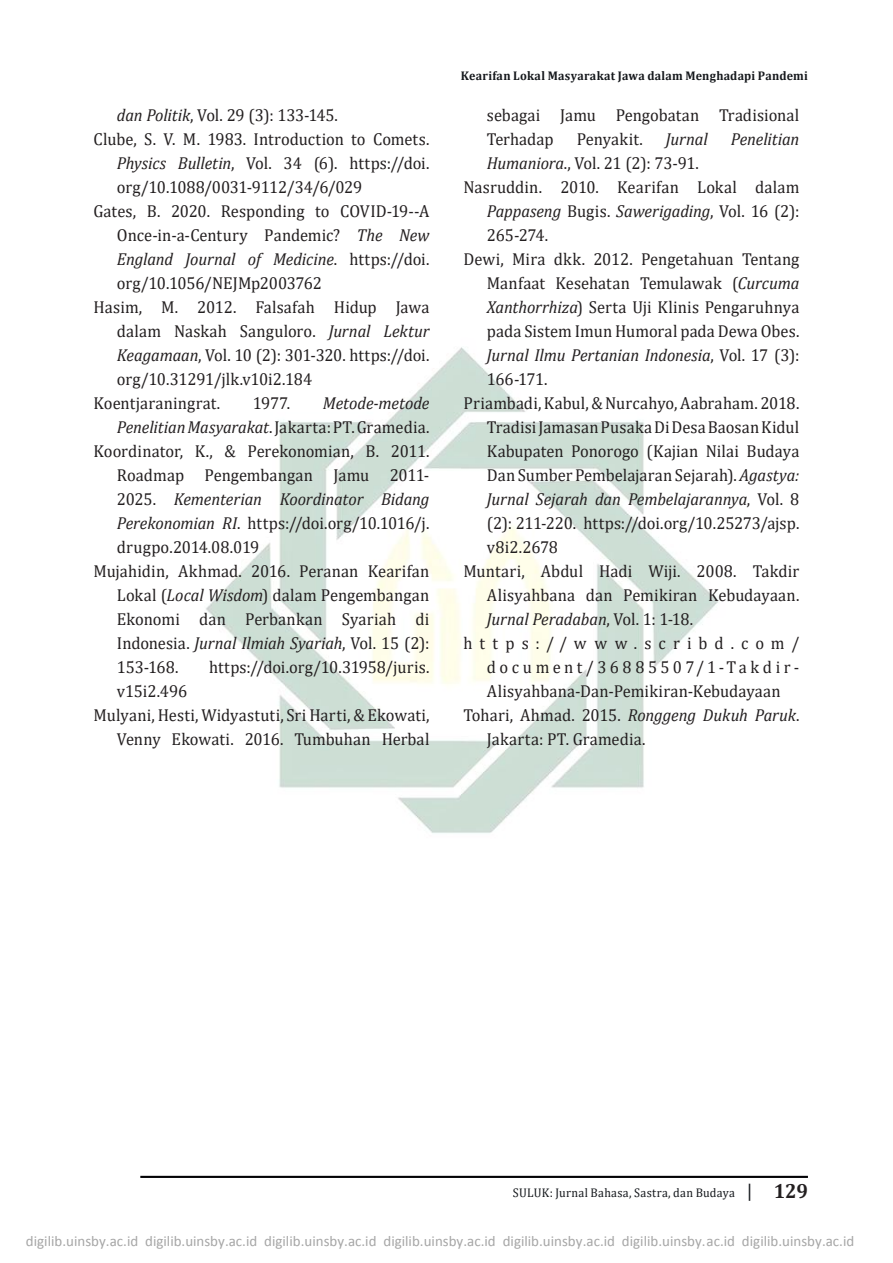
<style>
.page{position:relative;width:893px;height:1263px;background:#fff}
.page>*{position:absolute;margin:0;border:0;box-sizing:border-box;transform-origin:0 0}
.t1{font:17.4px/24px "Cambria";letter-spacing:.005em;color:#231f20;scale:.95 1}
.t2{font:italic 17.4px "Cambria";letter-spacing:-.01em;color:#231f20;scale:.95 1}
.t3{font:17.4px "Cambria";letter-spacing:-.015em;color:#231f20;scale:.95 1}
.t4{font:17.4px "Cambria";letter-spacing:.21em;color:#231f20;scale:.95 1}
.t5{font:17.4px "Cambria";letter-spacing:.425em;color:#231f20;scale:.95 1}
.t6{font:15px "Calibri";color:#a6a6a6}
.t7{font:700 12.6px "Cambria";letter-spacing:.02em;color:#15181c;scale:.95 1}
.t8{font:12.6px "Cambria";letter-spacing:.025em;color:#15181c;scale:.95 1}
.s1{font-style:italic}
.s2{font-style:normal}
.s3{font-size:18.9px}
.s4{font-weight:700;font-size:20.4px;color:#231f20}
</style>
<div class="page">
<img style="left:206px;top:347px;width:512px;height:486px">
<hr style="left:140px;top:1176px;width:668px;height:2px;background:#020205">
<p class="t3" style="left:117px;top:105px;width:234px"><span class="s1">dan Politik</span>, Vol. 29 (3): 133-145.</p>
<p class="t1" style="left:94px;top:127px;width:355px">Clube, S. V. M. 1983. Introduction to Comets.</p>
<p class="t1" style="left:117px;top:151px;width:330px"><span class="s1">Physics Bulletin</span>, Vol. 34 (6). https://doi.</p>
<p class="t1" style="left:117px;top:175px;width:260px">org/10.1088/0031-9112/34/6/029</p>
<p class="t1" style="left:94px;top:199px;width:355px">Gates, B. 2020. Responding to COVID-19--A</p>
<p class="t1" style="left:117px;top:223px;width:330px">Once-in-a-Century Pandemic? <span class="s1">The New</span></p>
<p class="t2" style="left:117px;top:247px;width:330px">England Journal of Medicine<span class="s2">. https://doi.</span></p>
<p class="t3" style="left:117px;top:273px;width:217px">org/10.1056/NEJMp2003762</p>
<p class="t1" style="left:94px;top:295px;width:355px">Hasim, M. 2012. Falsafah Hidup Jawa</p>
<p class="t1" style="left:117px;top:319px;width:330px">dalam Naskah Sanguloro. <span class="s1">Jurnal Lektur</span></p>
<p class="t1" style="left:117px;top:343px;width:330px"><span class="s1">Keagamaan</span>, Vol. 10 (2): 301-320. https://doi.</p>
<p class="t1" style="left:117px;top:367px;width:207px">org/10.31291/jlk.v10i2.184</p>
<p class="t1" style="left:94px;top:391px;width:135px">Koentjaraningrat.</p>
<p class="t1" style="left:253px;top:391px;width:41px">1977.</p>
<p class="t2" style="left:323px;top:391px;width:114px">Metode-metode</p>
<p class="t1" style="left:117px;top:415px;width:330px"><span class="s1">Penelitian Masyarakat</span>. Jakarta: PT. Gramedia.</p>
<p class="t1" style="left:94px;top:439px;width:355px">Koordinator, K., &amp; Perekonomian, B. 2011.</p>
<p class="t1" style="left:117px;top:463px;width:330px">Roadmap Pengembangan Jamu 2011-</p>
<p class="t2" style="left:117px;top:487px;width:330px"><span class="s2">2025.</span> Kementerian Koordinator Bidang</p>
<p class="t1" style="left:117px;top:511px;width:330px"><span class="s1">Perekonomian RI</span>. https://doi.org/10.1016/j.</p>
<p class="t1" style="left:117px;top:535px;width:151px">drugpo.2014.08.019</p>
<p class="t1" style="left:94px;top:559px;width:355px">Mujahidin, Akhmad. 2016. Peranan Kearifan</p>
<p class="t1" style="left:117px;top:583px;width:330px">Lokal (<span class="s1">Local Wisdom</span>) dalam Pengembangan</p>
<p class="t1" style="left:117px;top:607px;width:330px">Ekonomi dan Perbankan Syariah di</p>
<p class="t1" style="left:117px;top:631px;width:330px">Indonesia. <span class="s1">Jurnal Ilmiah Syariah</span>, Vol. 15 (2):</p>
<p class="t1" style="left:117px;top:655px;width:66px">153-168.</p>
<p class="t1" style="left:209px;top:655px;width:234px">https://doi.org/10.31958/juris.</p>
<p class="t1" style="left:117px;top:679px;width:75px">v15i2.496</p>
<p class="t1" style="left:94px;top:703px;width:355px">Mulyani, Hesti, Widyastuti, Sri Harti, &amp; Ekowati,</p>
<p class="t1" style="left:117px;top:727px;width:330px">Venny Ekowati. 2016. Tumbuhan Herbal</p>
<p class="t7" style="left:461px;top:66px;width:367px">Kearifan Lokal Masyarakat Jawa dalam Menghadapi Pandemi</p>
<p class="t1" style="left:487px;top:103px;width:330px">sebagai Jamu Pengobatan Tradisional<br>Terhadap</p>
<p class="t1" style="left:577px;top:127px;width:71px">Penyakit.</p>
<p class="t2" style="left:666px;top:127px;width:46px">Jurnal</p>
<p class="t2" style="left:731px;top:127px;width:74px">Penelitian</p>
<p class="t1" style="left:487px;top:151px;width:225px"><span class="s1">Humaniora</span>., Vol. 21 (2): 73-91.</p>
<p class="t1" style="left:463px;top:175px;width:355px">Nasruddin. 2010. Kearifan Lokal dalam</p>
<p class="t2" style="left:487px;top:199px;width:330px">Pappaseng <span class="s2">Bugis.</span> Sawerigading<span class="s2">, Vol. 16 (2):</span></p>
<p class="t1" style="left:487px;top:223px;width:66px">265-274.</p>
<p class="t1" style="left:463px;top:247px;width:355px">Dewi, Mira dkk. 2012. Pengetahuan Tentang</p>
<p class="t1" style="left:487px;top:271px;width:330px">Manfaat Kesehatan Temulawak (<span class="s1">Curcuma</span></p>
<p class="t1" style="left:487px;top:295px;width:330px"><span class="s1">Xanthorrhiza</span>) Serta Uji Klinis Pengaruhnya</p>
<p class="t1" style="left:487px;top:319px;width:330px">pada Sistem Imun Humoral pada Dewa Obes.</p>
<p class="t2" style="left:487px;top:343px;width:330px">Jurnal Ilmu Pertanian Indonesia<span class="s2">, Vol. 17 (3):</span></p>
<p class="t1" style="left:487px;top:367px;width:65px">166-171.</p>
<p class="t1" style="left:463px;top:391px;width:355px">Priambadi, Kabul, &amp; Nurcahyo, Aabraham. 2018.</p>
<p class="t1" style="left:487px;top:415px;width:330px">Tradisi Jamasan Pusaka Di Desa Baosan Kidul</p>
<p class="t1" style="left:487px;top:439px;width:330px">Kabupaten Ponorogo (Kajian Nilai Budaya</p>
<p class="t1" style="left:487px;top:463px;width:330px">Dan Sumber Pembelajaran Sejarah). <span class="s1">Agastya:</span></p>
<p class="t2" style="left:487px;top:487px;width:330px">Jurnal Sejarah dan Pembelajarannya<span class="s2">, Vol. 8</span></p>
<p class="t1" style="left:487px;top:511px;width:330px">(2): 211-220. https://doi.org/10.25273/ajsp.</p>
<p class="t1" style="left:487px;top:535px;width:76px">v8i2.2678</p>
<p class="t1" style="left:463px;top:559px;width:355px">Muntari, Abdul Hadi Wiji. 2008. Takdir</p>
<p class="t1" style="left:487px;top:583px;width:330px">Alisyahbana dan Pemikiran Kebudayaan.</p>
<p class="t2" style="left:487px;top:607px;width:219px">Jurnal Peradaban<span class="s2">, Vol. 1: 1-18.</span></p>
<p class="t5" style="left:463px;top:633px;width:355px">https://www.scribd.com/</p>
<p class="t4" style="left:487px;top:657px;width:330px">document/36885507/1-Takdir-</p>
<p class="t1" style="left:487px;top:679px;width:311px">Alisyahbana-Dan-Pemikiran-Kebudayaan</p>
<p class="t1" style="left:463px;top:703px;width:355px">Tohari, Ahmad. 2015. <span class="s1">Ronggeng Dukuh Paruk</span>.</p>
<p class="t1" style="left:487px;top:727px;width:168px">Jakarta: PT. Gramedia.</p>
<p class="t8" style="left:513px;top:1185px;width:312px">SULUK: Jurnal Bahasa, Sastra, dan Budaya <span class="s3">|</span> <span class="s4">129</span></p>
<p class="t6" style="left:26px;top:1235px;width:830px">digilib.uinsby.ac.id digilib.uinsby.ac.id digilib.uinsby.ac.id digilib.uinsby.ac.id digilib.uinsby.ac.id digilib.uinsby.ac.id digilib.uinsby.ac.id</p>
</div>
